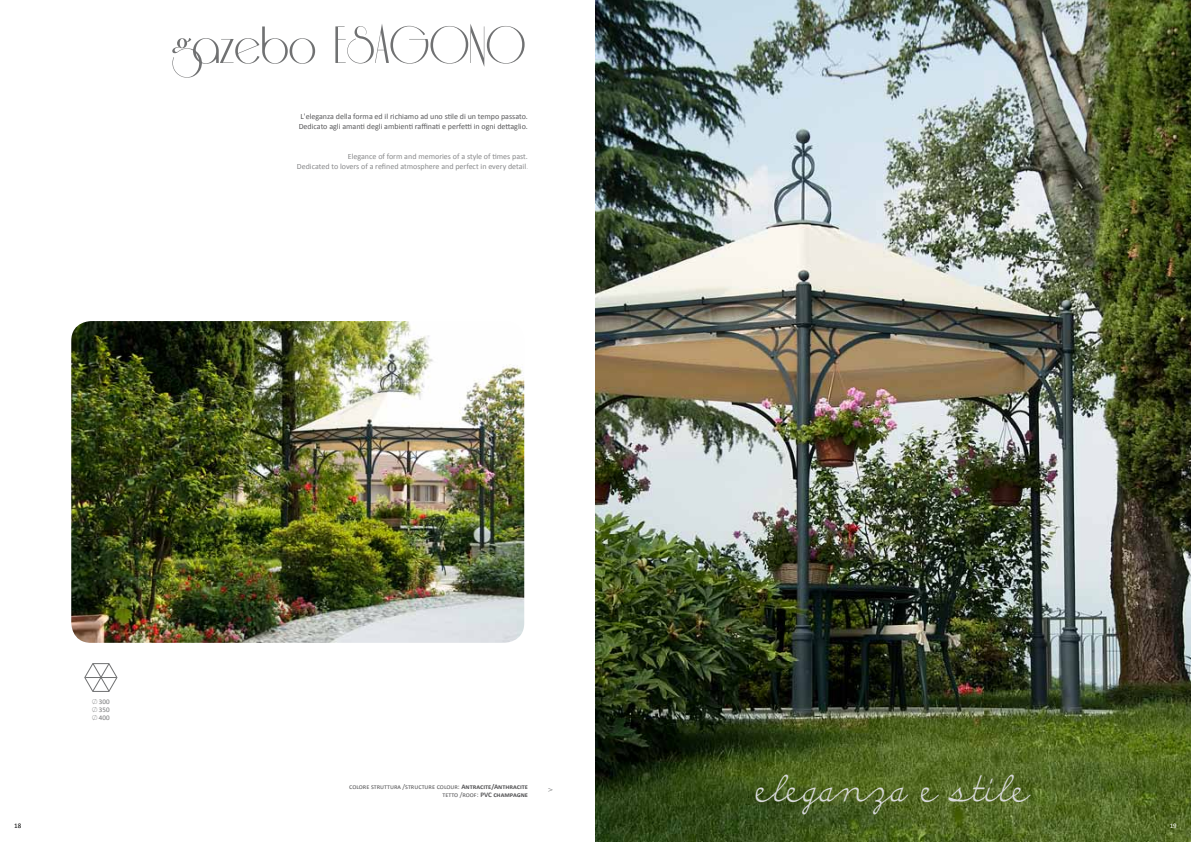
<style>
.page{position:relative;width:1191px;height:842px;background:#fff}
.page>*{position:absolute;margin:0;border:0;box-sizing:border-box;transform-origin:0 0}
.t1{font:36px "Discipuli Britannica";color:#d9dadb}
.t2{font:700 9px "Walkway";color:#707172}
.t3{font:8px/9.6px "Calibri";color:#58585a}
.t4{font:8px/9.6px "Calibri";color:#87888a;text-align:right}
.t5{font:7px/8.4px "Calibri";color:#58585a;text-align:right}
.t6{font:7px/8.4px "Calibri";color:#707172;text-align:justify}
.t7{font:7px "Calibri";color:#000}
.t8{font:7px "Calibri";color:#fff}
.s1{font-family:"Walkway";font-weight:700;color:#6f7073}
.s2{font-family:"Walkway";font-weight:600}
.s3{font-weight:700}
</style>
<div class="page">
<img style="left:595px;top:0;width:596px;height:842px">
<img style="left:71px;top:321px;width:453px;height:322px">
<svg style="left:172px;top:24px;width:352px;height:54px"></svg>
<svg style="left:84px;top:663px;width:34px;height:29px"></svg>
<hr style="left:85px;top:677px;width:32px;height:1px;background:#707172">
<p class="t3" style="left:299px;top:112px;width:231px">L'eleganza della forma ed il richiamo ad uno stile di un tempo passato.<br>Dedicato agli amanti degli ambienti raffinati e perfetti in ogni dettaglio.</p>
<p class="t4" style="left:297px;top:152px;width:233px">Elegance of form and memories of a style of times past.<br>Dedicated to lovers of a refined atmosphere and perfect in every detail<span class="s1">.</span></p>
<p class="t7" style="left:14px;top:821px;width:9px">18</p>
<p class="t6" style="left:92px;top:697px;width:19px"><span class="s2">Ø</span> 300<br><span class="s2">Ø</span> 350<br><span class="s2">Ø</span> 400</p>
<p class="t5" style="left:349px;top:782px;width:180px">colore struttura /structure colour: <span class="s3">Antracite/Anthracite </span>tetto /roof: <span class="s3">PVC champagne</span></p>
<p class="t2" style="left:548px;top:784px;width:6px">&gt;</p>
<h1 class="t1" style="left:756px;top:766px;width:275px">eleganza e stile</h1>
<p class="t8" style="left:1169px;top:821px;width:9px">19</p>
</div>
